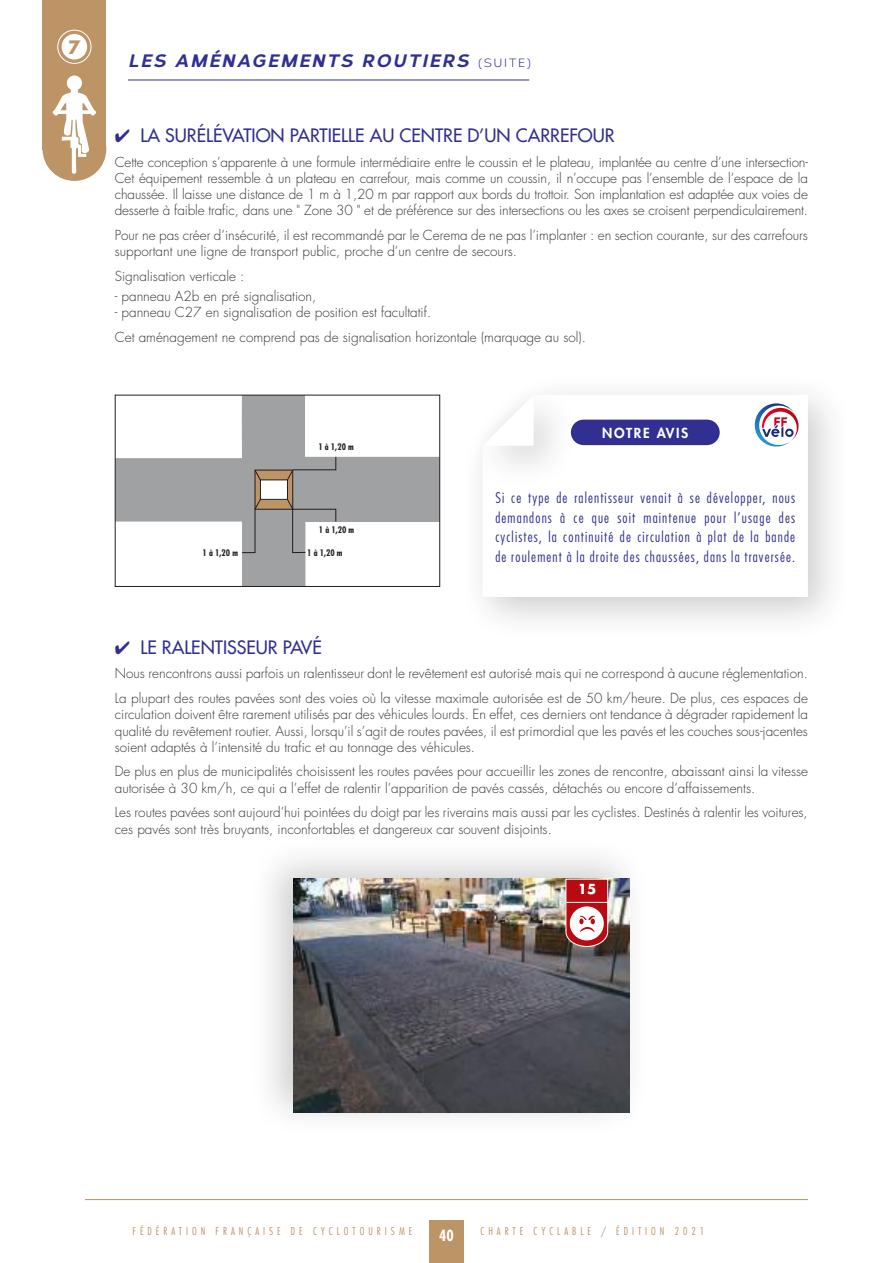
<style>
.page{position:relative;width:893px;height:1263px;background:#fff}
.page>*{position:absolute;margin:0;border:0;box-sizing:border-box;transform-origin:0 0}
.t1{font:18px "Futura";color:#313092}
.t2{font:italic 800 18px "Corbert";letter-spacing:.11em;color:#313092}
.t3{font:700 18px "Futura";color:#bc9465}
.t4{font:700 condensed 15px "Futura";color:#fff}
.t5{font:300 condensed 14.4px/19.5px "Futura";letter-spacing:.08em;color:#313092;text-align:justify}
.t6{font:300 13.5px/16.2px "Futura";color:#393535}
.t7{font:800 13.5px "Futura";letter-spacing:.12em;color:#fff}
.t8{font:700 13.5px "Futura";color:#fff}
.t9{font:300 condensed 10.5px "Futura";letter-spacing:.38em;color:#bc9465}
.t10{font:700 condensed 8.85px "Futura";color:#241f1f}
.s1{font-weight:400;font-style:normal;font-size:12px}
</style>
<div class="page">
<div style="left:429px;top:1220px;width:34px;height:43px;background:#bc9465"></div>
<hr style="left:85px;top:1199px;width:723px;height:1px;background:#bc9465">
<div style="left:460px;top:372px;width:392px;height:269px;background:#241f1f;opacity:.22"></div>
<svg style="left:483px;top:395px;width:325px;height:202px"></svg>
<div style="left:466px;top:378px;width:112px;height:112px;background:#241f1f;opacity:.22"></div>
<svg style="left:483px;top:395px;width:51px;height:51px"></svg>
<hr style="left:128px;top:80px;width:401px;height:1px;background:#313092">
<div style="left:43px;top:0;width:63px;height:149px;background:#bc9465"></div>
<div style="left:43px;top:117px;width:63px;height:64px;background:#bc9465;border-radius:50%"></div>
<div style="left:62px;top:34px;width:25px;height:26px;background:#fff;border-radius:50%"></div>
<div style="left:57px;top:30px;width:34px;height:34px;border:1px solid #fff;border-radius:50%"></div>
<svg style="left:52px;top:75px;width:45px;height:99px"></svg>
<svg style="left:117px;top:397px;width:321px;height:188px"></svg>
<div style="left:255px;top:470px;width:38px;height:39px;background:#bc9465"></div>
<div style="left:260px;top:480px;width:27px;height:19px;background:#fff"></div>
<div style="left:260px;top:480px;width:28px;height:19px;border:1px solid #1a1d1f"></div>
<svg style="left:255px;top:470px;width:6px;height:10px"></svg>
<svg style="left:241px;top:499px;width:20px;height:54px"></svg>
<svg style="left:287px;top:499px;width:50px;height:54px"></svg>
<svg style="left:287px;top:456px;width:50px;height:24px"></svg>
<div style="left:115px;top:395px;width:325px;height:192px;border:1px solid #241f1f"></div>
<div style="left:571px;top:420px;width:149px;height:25px;background:#313092;border-radius:13px"></div>
<svg style="left:752px;top:403px;width:49px;height:46px"></svg>
<div style="left:248px;top:837px;width:402px;height:300px;background:#241f1f;opacity:.22"></div>
<img style="left:293px;top:879px;width:336px;height:234px">
<svg style="left:565px;top:878px;width:43px;height:69px"></svg>
<h1 class="t3" style="left:68px;top:35px;width:14px">7</h1>
<h1 class="t2" style="left:128px;top:46px;width:404px">LES AMÉNAGEMENTS ROUTIERS <span class="s1">(SUITE)</span></h1>
<h1 class="t1" style="left:115px;top:123px;width:501px">✔ LA SURÉLÉVATION PARTIELLE AU CENTRE D’UN CARREFOUR</h1>
<p class="t6" style="left:115px;top:154px;width:695px;text-align:justify">Cette conception s’apparente à une formule intermédiaire entre le coussin et le plateau, implantée au centre d’une intersection-Cet équipement ressemble à un plateau en carrefour, mais comme un coussin, il n’occupe pas l’ensemble de l’espace de la chaussée. Il laisse une distance de 1 m à 1,20 m par rapport aux bords du trottoir. Son implantation est adaptée aux voies de desserte à faible trafic, dans une " Zone 30 " et de préférence sur des intersections ou les axes se croisent perpendiculairement.</p>
<p class="t6" style="left:115px;top:227px;width:695px">Pour ne pas créer d’insécurité, il est recommandé par le Cerema de ne pas l’implanter : en section courante, sur des carrefours supportant une ligne de transport public, proche d’un centre de secours.</p>
<p class="t6" style="left:115px;top:268px;width:131px">Signalisation verticale :</p>
<p class="t6" style="left:115px;top:288px;width:203px">- panneau A2b en pré signalisation,</p>
<p class="t6" style="left:115px;top:300px;width:473px;line-height:24.8px">- panneau C27 en signalisation de position est facultatif.<br>Cet aménagement ne comprend pas de signalisation horizontale (marquage au sol).</p>
<p class="t10" style="left:318px;top:441px;width:37px">1 à 1,20 m</p>
<p class="t10" style="left:319px;top:524px;width:37px">1 à 1,20 m</p>
<p class="t10" style="left:203px;top:547px;width:37px">1 à 1,20 m</p>
<p class="t10" style="left:307px;top:547px;width:37px">1 à 1,20 m</p>
<p class="t7" style="left:602px;top:424px;width:88px">NOTRE AVIS</p>
<p class="t5" style="left:495px;top:488px;width:301px">Si ce type de ralentisseur venait à se développer, nous demandons à ce que soit maintenue pour l’usage des cyclistes, la continuité de circulation à plat de la bande de roulement à la droite des chaussées, dans la traversée.</p>
<h1 class="t1" style="left:115px;top:635px;width:208px">✔ LE RALENTISSEUR PAVÉ</h1>
<p class="t6" style="left:115px;top:661px;width:695px;line-height:24.8px">Nous rencontrons aussi parfois un ralentisseur dont le revêtement est autorisé mais qui ne correspond à aucune réglementation.<br>La plupart des routes pavées sont des voies où la vitesse maximale autorisée est de 50 km/heure. De plus, ces espaces de</p>
<p class="t6" style="left:115px;top:706px;width:695px;text-align:justify">circulation doivent être rarement utilisés par des véhicules lourds. En effet, ces derniers ont tendance à dégrader rapidement la qualité du revêtement routier. Aussi, lorsqu’il s’agit de routes pavées, il est primordial que les pavés et les couches sous-jacentes soient adaptés à l’intensité du trafic et au tonnage des véhicules.</p>
<p class="t6" style="left:115px;top:764px;width:695px">De plus en plus de municipalités choisissent les routes pavées pour accueillir les zones de rencontre, abaissant ainsi la vitesse autorisée à 30 km/h, ce qui a l’effet de ralentir l’apparition de pavés cassés, détachés ou encore d’affaissements.</p>
<p class="t6" style="left:115px;top:804px;width:694px">Les routes pavées sont aujourd’hui pointées du doigt par les riverains mais aussi par les cyclistes. Destinés à ralentir les voitures, ces pavés sont très bruyants, inconfortables et dangereux car souvent disjoints.</p>
<p class="t8" style="left:578px;top:880px;width:20px">15</p>
<p class="t9" style="left:132px;top:1225px;width:281px">FÉDÉRATION FRANÇAISE DE CYCLOTOURISME</p>
<p class="t9" style="left:480px;top:1225px;width:225px">CHARTE CYCLABLE / ÉDITION 2021</p>
<p class="t4" style="left:439px;top:1226px;width:16px">40</p>
</div>
